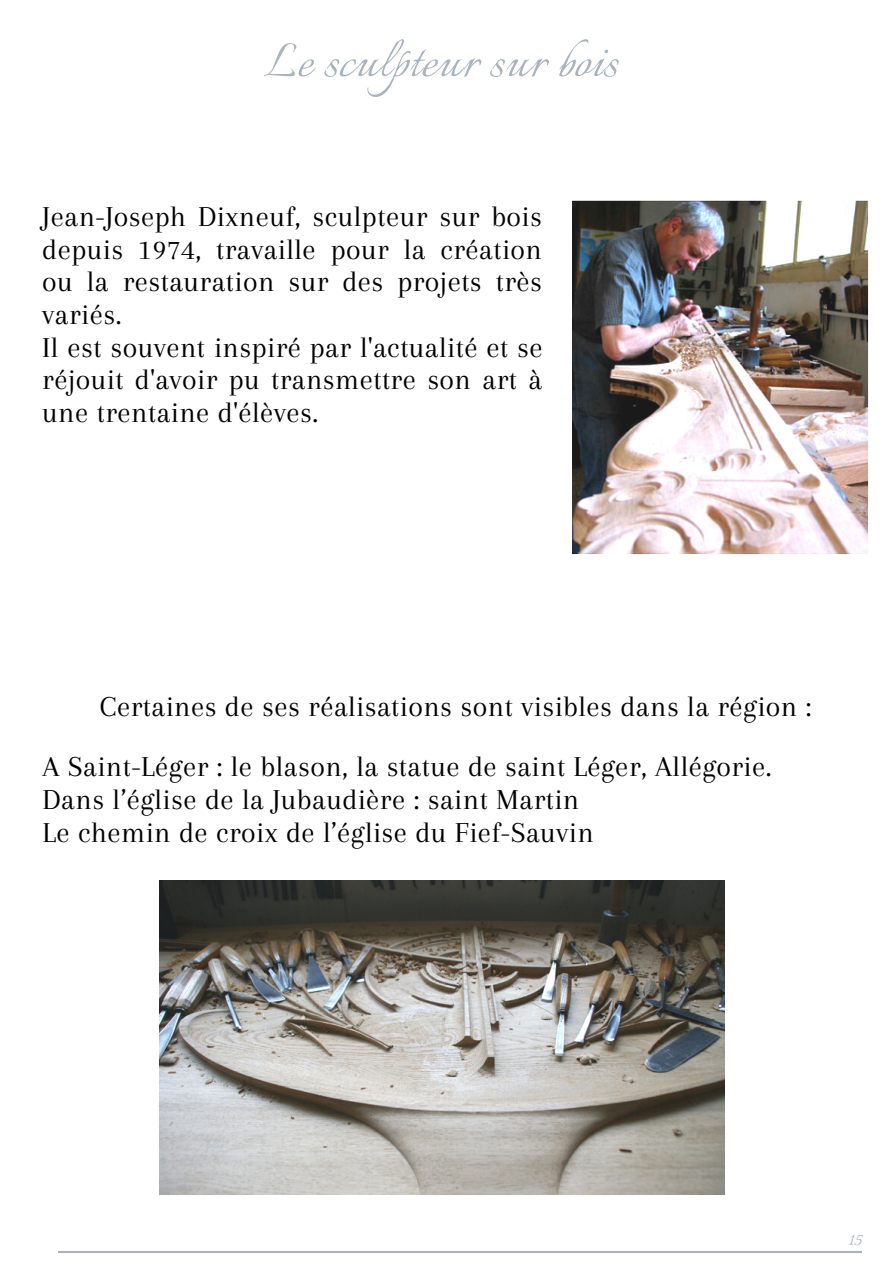
<style>
.page{position:relative;width:893px;height:1264px;background:#fff}
.page>*{position:absolute;margin:0;border:0;box-sizing:border-box;transform-origin:0 0}
.t1{font:60px "Italianno";letter-spacing:.015em;color:#a9b3c0}
.t2{font:30px/32.5px "Arapey";letter-spacing:.015em;color:#000}
.t3{font:22.5px "Italianno";color:#a9b3c0}
</style>
<div class="page">
<img style="left:573px;top:200px;width:295px;height:355px">
<hr style="left:58px;top:1251px;width:803px;height:1px;background:#a9b3c0">
<img style="left:160px;top:880px;width:564px;height:314px">
<h1 class="t1" style="left:264px;top:28px;width:355px">Le sculpteur sur bois</h1>
<p class="t2" style="left:42px;top:200px;width:502px">Jean-Joseph Dixneuf, sculpteur sur bois depuis 1974, travaille pour la création ou la restauration sur des projets très variés.<br>Il est souvent inspiré par l'actualité et se réjouit d'avoir pu transmettre son art à une trentaine d'élèves.</p>
<p class="t2" style="left:43px;top:675px;width:770px;line-height:60.8px;text-indent:57px">Certaines de ses réalisations sont visibles dans la région :<br>A Saint-Léger : le blason, la statue de saint Léger, Allégorie.</p>
<p class="t2" style="left:43px;top:783px;width:552px">Dans l’église de la Jubaudière : saint Martin<br>Le chemin de croix de l’église du Fief-Sauvin</p>
<p class="t3" style="left:848px;top:1227px;width:15px">15</p>
</div>
